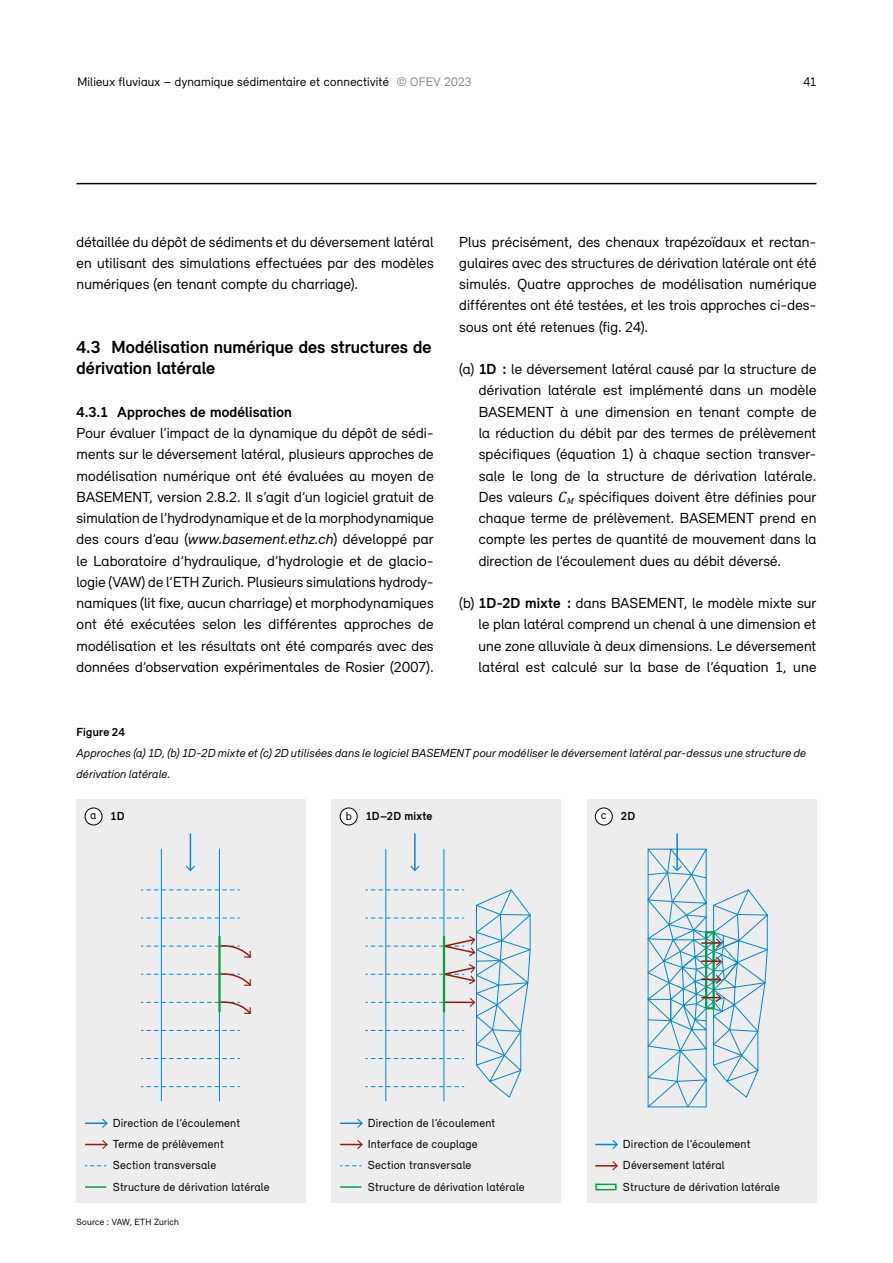
<style>
.page{position:relative;width:893px;height:1263px;background:#fff}
.page>*{position:absolute;margin:0;border:0;box-sizing:border-box;transform-origin:0 0}
._07_Titel_nr{font:700 18px/21.3px "Relevant";letter-spacing:.005em;color:#000}
._07_Grundtext{font:15px/21.3px "Relevant";letter-spacing:.01em;color:#000;text-align:justify}
._07_Untertitel_nr_St{font:700 15px "Relevant";letter-spacing:.015em;color:#000}
.t1{font:12.75px "Relevant";letter-spacing:.015em;color:#000}
.t2{font:12px "Relevant";letter-spacing:.015em;color:#000}
._08_Legende_Titel{font:italic 12px/21.3px "Relevant";letter-spacing:.015em;color:#000}
._08_Legende_Titel-2{font:700 12px "Relevant";letter-spacing:.015em;color:#000}
._08_Quelle{font:9.3px "Relevant";letter-spacing:.025em;color:#000}
.s1{color:#878787}
.s2{font-style:italic}
.s3{font-weight:700}
.s4{font-weight:400}
</style>
<div class="page">
<hr style="left:77px;top:183px;width:739px;height:1px;background:#000">
<div style="left:77px;top:799px;width:229px;height:404px;background:#ededed"></div>
<hr style="left:85px;top:1186px;width:21px;height:2px;background:#00a448">
<svg style="left:85px;top:1165px;width:21px;height:1px"></svg>
<svg style="left:85px;top:1140px;width:23px;height:9px"></svg>
<hr style="left:85px;top:1122px;width:22px;height:2px;background:#0089cf">
<svg style="left:102px;top:1119px;width:6px;height:9px"></svg>
<svg style="left:141px;top:890px;width:99px;height:1px"></svg>
<svg style="left:141px;top:918px;width:99px;height:1px"></svg>
<svg style="left:141px;top:1030px;width:99px;height:1px"></svg>
<svg style="left:141px;top:1058px;width:99px;height:1px"></svg>
<svg style="left:141px;top:1086px;width:99px;height:1px"></svg>
<hr style="left:219px;top:849px;width:1px;height:252px;background:#0089cf">
<hr style="left:161px;top:849px;width:1px;height:252px;background:#0089cf">
<hr style="left:190px;top:833px;width:1px;height:37px;background:#0089cf">
<svg style="left:186px;top:866px;width:9px;height:5px"></svg>
<svg style="left:141px;top:999px;width:110px;height:16px"></svg>
<svg style="left:141px;top:971px;width:110px;height:16px"></svg>
<svg style="left:141px;top:943px;width:110px;height:16px"></svg>
<hr style="left:218px;top:936px;width:3px;height:76px;background:#00a448">
<div style="left:85px;top:808px;width:17px;height:17px;background:#fff;border-radius:50%"></div>
<div style="left:85px;top:808px;width:17px;height:17px;border:1px solid #000;border-radius:50%"></div>
<div style="left:332px;top:799px;width:229px;height:404px;background:#ededed"></div>
<hr style="left:340px;top:1186px;width:21px;height:2px;background:#00a448">
<svg style="left:340px;top:1165px;width:21px;height:1px"></svg>
<svg style="left:340px;top:1140px;width:23px;height:9px"></svg>
<hr style="left:340px;top:1122px;width:22px;height:2px;background:#0089cf">
<svg style="left:357px;top:1119px;width:6px;height:9px"></svg>
<hr style="left:444px;top:849px;width:1px;height:252px;background:#0089cf">
<hr style="left:385px;top:849px;width:1px;height:252px;background:#0089cf">
<svg style="left:365px;top:888px;width:166px;height:210px"></svg>
<hr style="left:443px;top:936px;width:2px;height:76px;background:#00a448">
<hr style="left:414px;top:833px;width:2px;height:37px;background:#0089cf">
<svg style="left:410px;top:866px;width:9px;height:5px"></svg>
<div style="left:340px;top:808px;width:17px;height:17px;background:#fff;border-radius:50%"></div>
<div style="left:340px;top:808px;width:17px;height:17px;border:1px solid #000;border-radius:50%"></div>
<div style="left:587px;top:799px;width:229px;height:404px;background:#ededed"></div>
<div style="left:595px;top:808px;width:17px;height:17px;background:#fff;border-radius:50%"></div>
<div style="left:595px;top:808px;width:17px;height:17px;border:1px solid #000;border-radius:50%"></div>
<svg style="left:595px;top:1183px;width:22px;height:7px"></svg>
<svg style="left:595px;top:1161px;width:23px;height:9px"></svg>
<svg style="left:595px;top:1140px;width:23px;height:9px"></svg>
<hr style="left:676px;top:833px;width:2px;height:37px;background:#0089cf">
<svg style="left:647px;top:848px;width:121px;height:260px"></svg>
<p class="t1" style="left:77px;top:74px;width:396px">Milieux fluviaux – dynamique sédimentaire et connectivité <span class="s1">© OFEV 2023</span></p>
<p class="t1" style="left:803px;top:74px;width:15px">41</p>
<p class="_07_Grundtext" style="left:77px;top:231px;width:359px">détaillée du dépôt de sédiments et du déversement latéral en utilisant des simulations effectuées par des modèles numériques (en tenant compte du charriage).</p>
<h2 class="_07_Titel_nr" style="left:77px;top:336px;width:356px">4.3 Modélisation numérique des structures de dérivation latérale</h2>
<p class="_07_Untertitel_nr_St" style="left:77px;top:403px;width:217px">4.3.1 Approches de modélisation</p>
<p class="_07_Grundtext" style="left:77px;top:422px;width:359px">Pour évaluer l’impact de la dynamique du dépôt de sédi&shy;ments sur le déversement latéral, plusieurs approches de modélisation numérique ont été évaluées au moyen de BASEMENT, version 2.8.2. Il s’agit d’un logiciel gratuit de simulation de l’hydrodynamique et de la morphodynamique des cours d’eau (<span class="s2">www.basement.ethz.ch</span>) développé par le Laboratoire d’hydraulique, d’hydrologie et de glacio&shy;logie (VAW) de l’ETH Zurich. Plusieurs simulations hydrody&shy;namiques (lit fixe, aucun charriage) et morphodynamiques ont été exécutées selon les différentes approches de modélisation et les résultats ont été comparés avec des données d’observation expérimentales de Rosier (2007).</p>
<p class="_07_Grundtext" style="left:459px;top:231px;width:359px">Plus précisément, des chenaux trapézoïdaux et rectan&shy;gulaires avec des structures de dérivation latérale ont été simulés. Quatre approches de modélisation numérique différentes ont été testées, et les trois approches ci-des&shy;sous ont été retenues (fig. 24).</p>
<p class="_07_Grundtext" style="left:479px;top:358px;width:339px;text-indent:-19px">(a) <span class="s3">1D :</span> le déversement latéral causé par la structure de dérivation latérale est implémenté dans un modèle BASEMENT à une dimension en tenant compte de la réduction du débit par des termes de prélèvement spécifiques (équation 1) à chaque section transver&shy;sale le long de la structure de dérivation latérale.<br>Des valeurs</p>
<p class="_07_Grundtext" style="left:479px;top:486px;width:339px;text-indent:100px">spécifiques doivent être définies pour chaque terme de prélèvement. BASEMENT prend en compte les pertes de quantité de mouvement dans la direction de l’écoulement dues au débit déversé.</p>
<p class="_07_Grundtext" style="left:479px;top:592px;width:339px;text-indent:-19px">(b) <span class="s3">1D-2D mixte :</span> dans BASEMENT, le modèle mixte sur le plan latéral comprend un chenal à une dimension et une zone alluviale à deux dimensions. Le déversement latéral est calculé sur la base de l’équation 1, une</p>
<p class="_08_Legende_Titel-2" style="left:77px;top:724px;width:50px">Figure 24</p>
<p class="_08_Legende_Titel" style="left:77px;top:741px;width:731px">Approches (a) 1D, (b) 1D-2D mixte et (c) 2D utilisées dans le logiciel BASEMENT pour modéliser le déversement latéral par-dessus une structure de dérivation latérale.</p>
<p class="_08_Legende_Titel-2" style="left:90px;top:808px;width:36px"><span class="s4">a</span> 1D</p>
<p class="_08_Legende_Titel-2" style="left:346px;top:808px;width:88px"><span class="s4">b</span> 1D–2D mixte</p>
<p class="t2" style="left:601px;top:808px;width:7px">c</p>
<p class="_08_Legende_Titel-2" style="left:621px;top:808px;width:16px">2D</p>
<p class="t2" style="left:113px;top:1115px;width:129px">Direction de l’écoulement</p>
<p class="t2" style="left:368px;top:1115px;width:129px">Direction de l’écoulement</p>
<p class="t2" style="left:113px;top:1137px;width:113px">Terme de prélèvement</p>
<p class="t2" style="left:368px;top:1137px;width:111px">Interface de couplage</p>
<p class="t2" style="left:623px;top:1137px;width:129px">Direction de l’écoulement</p>
<p class="t2" style="left:113px;top:1158px;width:105px">Section transversale</p>
<p class="t2" style="left:368px;top:1158px;width:105px">Section transversale</p>
<p class="t2" style="left:623px;top:1158px;width:103px">Déversement latéral</p>
<p class="t2" style="left:113px;top:1179px;width:158px">Structure de dérivation latérale</p>
<p class="t2" style="left:368px;top:1179px;width:158px">Structure de dérivation latérale</p>
<p class="t2" style="left:623px;top:1179px;width:158px">Structure de dérivation latérale</p>
<p class="_08_Quelle" style="left:77px;top:1216px;width:104px">Source : VAW, ETH Zurich</p>
</div>
